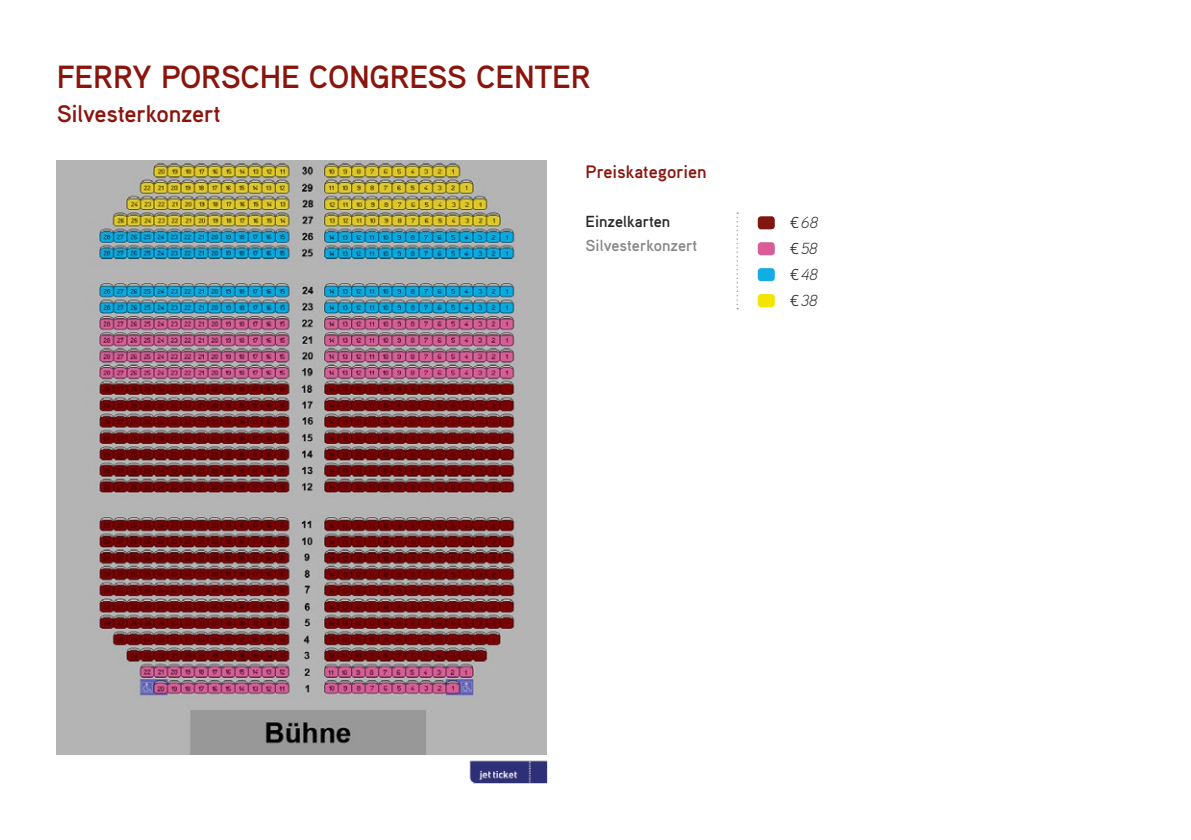
<style>
.page{position:relative;width:1191px;height:840px;background:#fff}
.page>*{position:absolute;margin:0;border:0;box-sizing:border-box;transform-origin:0 0}
.t1{font:700 32px "Aaux Pro";letter-spacing:-.01em;color:#89150d}
.t2{font:700 24px "Aaux Pro";letter-spacing:-.01em;color:#89150d}
.t3{font:700 18px "Aaux Pro";color:#89150d}
.t4{font:700 16px "Aaux Pro";color:#878787}
.t5{font:700 16px "Aaux Pro";color:#282827}
.t6{font:italic 300 16px/26px "Aaux Pro";letter-spacing:-.005em;color:#282827;text-align:justify}
.s1{font-family:"Kohinoor Devanagari";font-style:normal}
</style>
<div class="page">
<img style="left:469px;top:760px;width:79px;height:24px">
<svg style="left:736px;top:212px;width:2px;height:97px"></svg>
<div style="left:757px;top:216px;width:17px;height:13px;background:#7f1710;border-radius:3px"></div>
<div style="left:757px;top:242px;width:17px;height:13px;background:#d85c97;border-radius:3px"></div>
<div style="left:757px;top:268px;width:17px;height:13px;background:#13ace4;border-radius:3px"></div>
<div style="left:757px;top:294px;width:17px;height:13px;background:#f2e500;border-radius:3px"></div>
<img style="left:57px;top:160px;width:489px;height:594px">
<p class="t1" style="left:57px;top:57px;width:535px">FERRY PORSCHE CONGRESS CENTER</p>
<p class="t2" style="left:57px;top:99px;width:165px">Silvesterkonzert</p>
<p class="t3" style="left:585px;top:160px;width:123px">Preiskategorien</p>
<p class="t5" style="left:585px;top:211px;width:86px">Einzelkarten</p>
<p class="t4" style="left:585px;top:235px;width:113px">Silvesterkonzert</p>
<p class="t6" style="left:789px;top:209px;width:30px"><span class="s1">€</span>68 <span class="s1">€</span>58 <span class="s1">€</span>48 <span class="s1">€</span>38</p>
</div>
